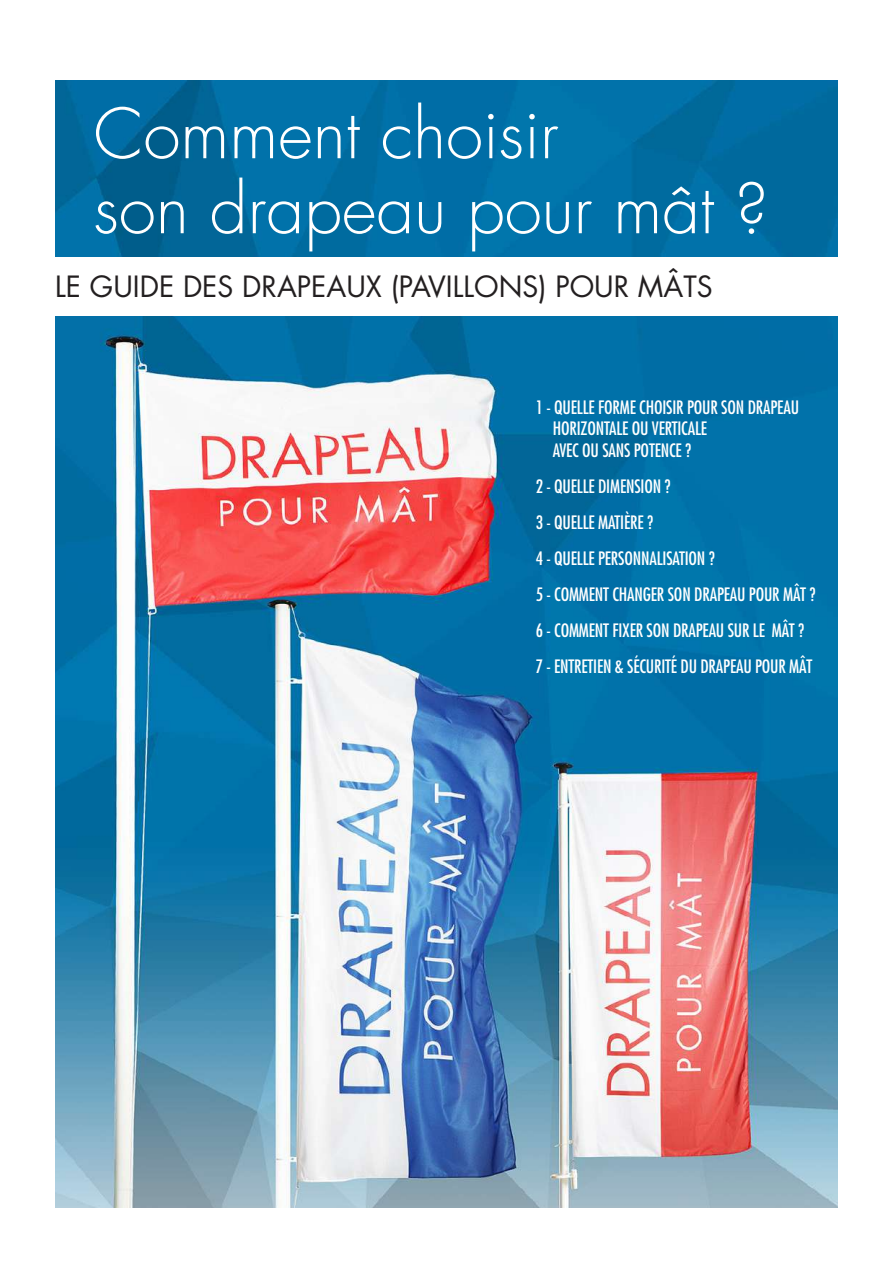
<style>
.page{position:relative;width:893px;height:1263px;background:#fff}
.page>*{position:absolute;margin:0;border:0;box-sizing:border-box;transform-origin:0 0}
.t1{font:300 67.5px/75px "Futura";color:#fff}
.t2{font:28.5px "Futura";color:#231f20}
.t3{font:condensed 18px/36px "Futura";letter-spacing:-.01em;color:#fff}
</style>
<div class="page">
<img style="left:55px;top:317px;width:783px;height:891px">
<img style="left:55px;top:81px;width:783px;height:176px">
<h1 class="t1" style="left:94px;top:97px;width:676px">Comment choisir<br>son drapeau pour mât ?</h1>
<h2 class="t2" style="left:55px;top:266px;width:659px">LE GUIDE DES DRAPEAUX (PAVILLONS) POUR MÂTS</h2>
<p class="t3" style="left:553px;top:396px;width:248px;line-height:21.6px;text-indent:-17px">1 - QUELLE FORME CHOISIR POUR SON DRAPEAU<br>HORIZONTALE OU VERTICALE<br>AVEC OU SANS POTENCE ?</p>
<p class="t3" style="left:536px;top:468px;width:281px">2 - QUELLE DIMENSION ?<br>3 - QUELLE MATIÈRE ?<br>4 - QUELLE PERSONNALISATION ?<br>5 - COMMENT CHANGER SON DRAPEAU POUR MÂT ?<br>6 - COMMENT FIXER SON DRAPEAU SUR LE MÂT ?<br>7 - ENTRETIEN &amp; SÉCURITÉ DU DRAPEAU POUR MÂT</p>
</div>
